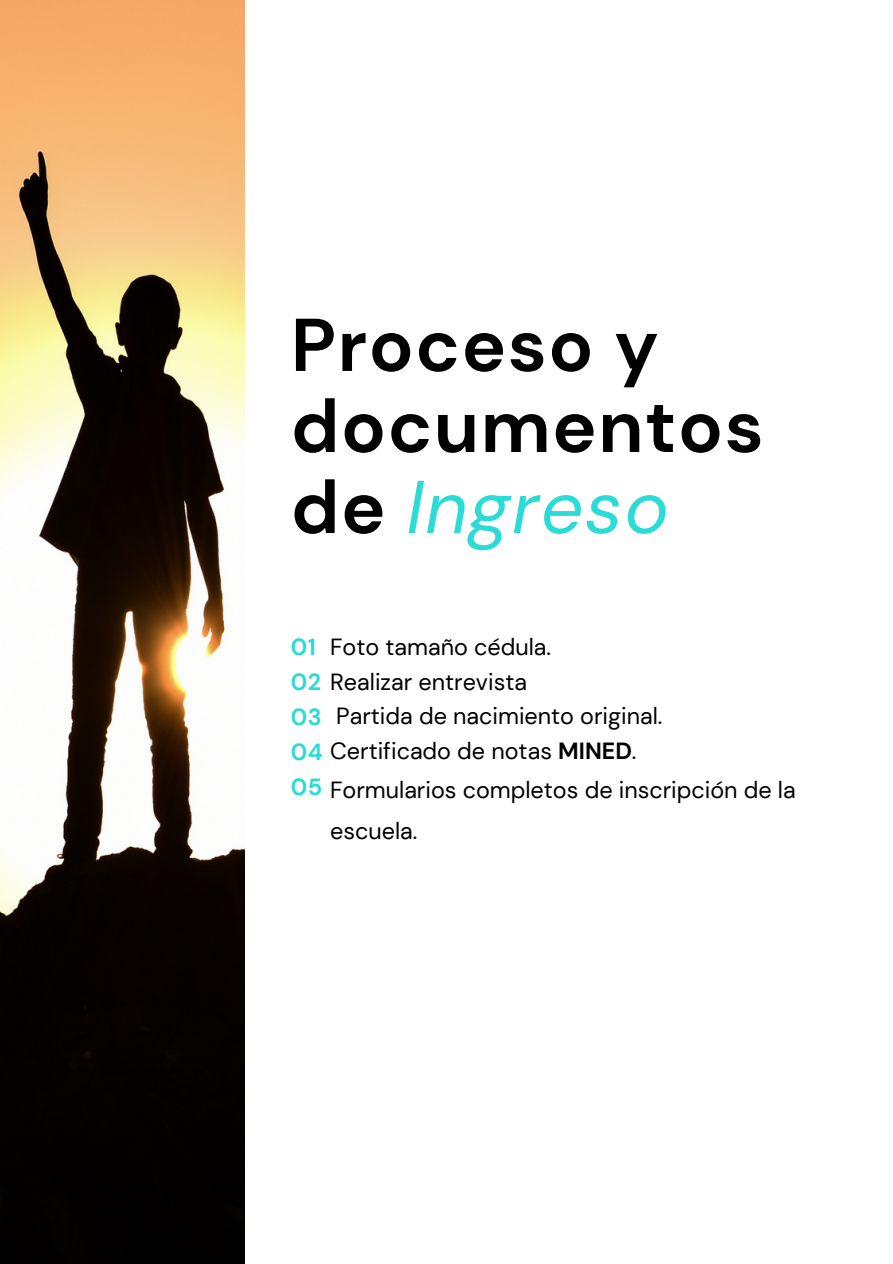
<style>
.page{position:relative;width:893px;height:1264px;background:#fff}
.page>*{position:absolute;margin:0;border:0;box-sizing:border-box;transform-origin:0 0}
.t1{font:700 74.55px/81px "DM Sans";letter-spacing:.02em;color:#000}
.t2{font:23.4px/41.7px "DM Sans";color:#000}
.t3{font:700 23.25px "DM Sans";color:#2adbd6}
.s1{font-weight:400;font-style:italic;color:#2adbd6}
.s2{font-weight:700;font-size:23.25px;color:#2adbd6}
.s3{font-weight:700}
</style>
<div class="page">
<img style="left:0;top:0;width:244px;height:1262px">
<h1 class="t1" style="left:291px;top:305px;width:474px">Proceso y documentos de <span class="s1">Ingreso</span></h1>
<p class="t2" style="left:330px;top:626px;width:222px">Foto tamaño cédula.</p>
<h2 class="t3" style="left:291px;top:632px;width:27px">01</h2>
<h2 class="t2" style="left:291px;top:660px;width:238px"><span class="s2">02</span> Realizar entrevista</h2>
<h2 class="t3" style="left:291px;top:702px;width:32px">03</h2>
<h2 class="t2" style="left:291px;top:730px;width:347px"><span class="s2">04</span> Certificado de notas <span class="s3">MINED</span>.</h2>
<h2 class="t3" style="left:291px;top:771px;width:33px">05</h2>
<p class="t2" style="left:336px;top:695px;width:327px">Partida de nacimiento original.</p>
<p class="t2" style="left:330px;top:768px;width:467px">Formularios completos de inscripción de la escuela.</p>
</div>
